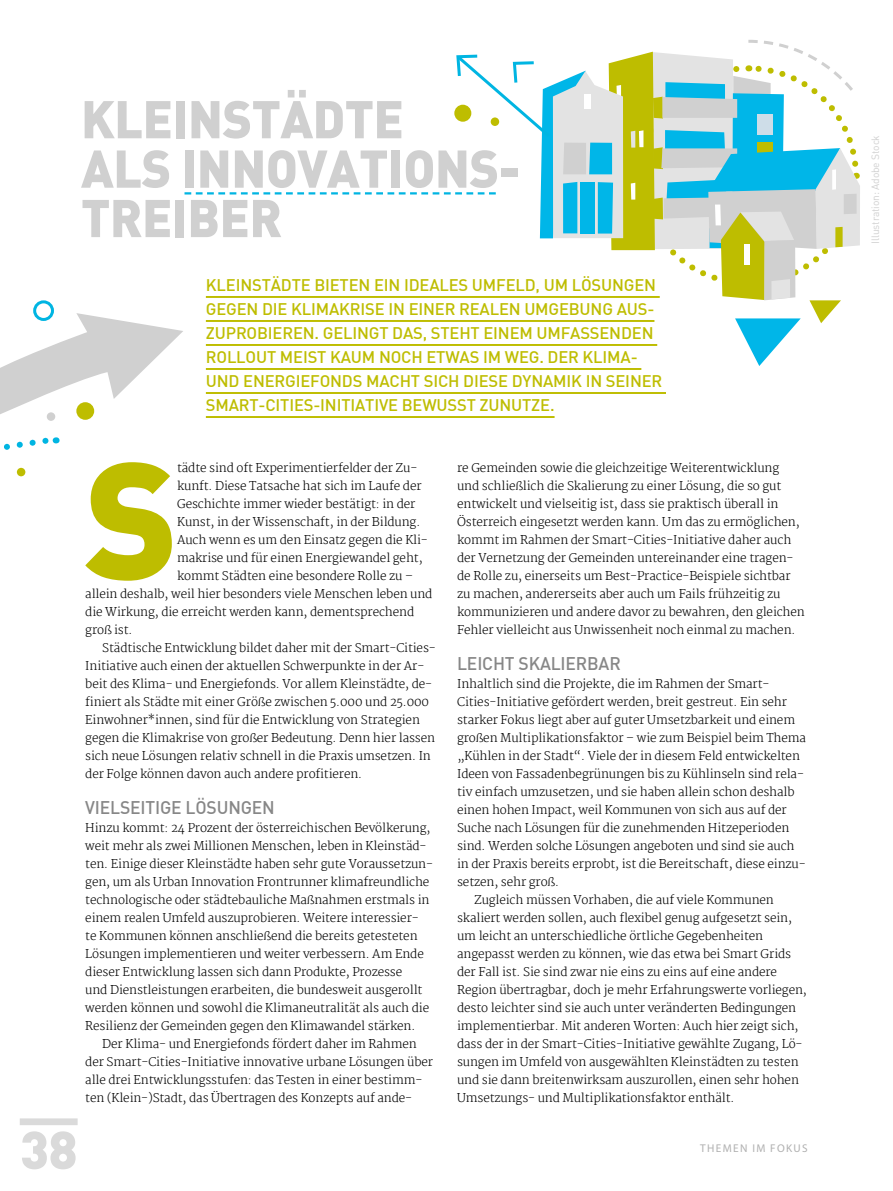
<style>
.page{position:relative;width:893px;height:1191px;background:#fff}
.page>*{position:absolute;margin:0;border:0;box-sizing:border-box;transform-origin:0 0}
.t1{font:900 163.65px "DIN";color:#bebd00}
.t2{font:900 52.5px "DIN";color:#dadada}
.t3{font:900 52.2px/49.3px "DIN";letter-spacing:-.01em;color:#d0d0d0;scale:.96 1}
.t4{font:500 18px "DIN";letter-spacing:-.01em;color:#878787}
.t5{font:500 16.5px/24px "DIN";letter-spacing:-.01em;color:#bebd00}
.t6{font:200 12px/18px "Martel";letter-spacing:-.01em;color:#000}
.t7{font:11.25px "Myriad Pro";letter-spacing:.12em;color:#b0b0b0}
.t8{font:10.5px "DIN Alternate";letter-spacing:-.01em;color:#d0d0d0}
</style>
<div class="page">
<div style="left:20px;top:1118px;width:58px;height:7px;background:#dadada"></div>
<svg style="left:0;top:40px;width:860px;height:379px"></svg>
<div style="left:33px;top:300px;width:21px;height:21px;border:3px solid #00b5e2;border-radius:50%"></div>
<div style="left:76px;top:402px;width:18px;height:18px;background:#bebd00;border-radius:50%"></div>
<svg style="left:4px;top:437px;width:54px;height:13px"></svg>
<div style="left:47px;top:412px;width:8px;height:9px;background:#d0d0d0;border-radius:50%"></div>
<div style="left:17px;top:468px;width:8px;height:8px;background:#bebd00;border-radius:50%"></div>
<h2 class="t3" style="left:81px;top:92px;width:454px">KLEINSTÄDTE<br>ALS INNOVATIONS-<br>TREIBER</h2>
<p class="t5" style="left:206px;top:272px;width:458px">KLEINSTÄDTE BIETEN EIN IDEALES UMFELD, UM LÖSUNGEN GEGEN DIE KLIMAKRISE IN EINER REALEN UMGEBUNG AUS-ZUPROBIEREN. GELINGT DAS, STEHT EINEM UMFASSENDEN ROLLOUT MEIST KAUM NOCH ETWAS IM WEG. DER KLIMA-UND ENERGIEFONDS MACHT SICH DIESE DYNAMIK IN SEINER SMART-CITIES-INITIATIVE BEWUSST ZUNUTZE.</p>
<p class="t1" style="left:85px;top:411px;width:96px">S</p>
<p class="t6" style="left:177px;top:458px;width:242px">tädte sind oft Experimentierfelder der Zu-</p>
<p class="t6" style="left:177px;top:476px;width:246px">kunft. Diese Tatsache hat sich im Laufe der</p>
<p class="t6" style="left:177px;top:494px;width:240px">Geschichte immer wieder bestätigt: in der</p>
<p class="t6" style="left:177px;top:512px;width:245px">Kunst, in der Wissenschaft, in der Bildung.</p>
<p class="t6" style="left:177px;top:530px;width:252px">Auch wenn es um den Einsatz gegen die Kli-</p>
<p class="t6" style="left:177px;top:548px;width:247px">makrise und für einen Energiewandel geht,</p>
<p class="t6" style="left:177px;top:566px;width:238px">kommt Städten eine besondere Rolle zu –</p>
<p class="t6" style="left:85px;top:584px;width:349px">allein deshalb, weil hier besonders viele Menschen leben und</p>
<p class="t6" style="left:85px;top:602px;width:330px">die Wirkung, die erreicht werden kann, dementsprechend</p>
<p class="t6" style="left:85px;top:620px;width:49px">groß ist.</p>
<p class="t6" style="left:85px;top:638px;width:352px;text-indent:17px">Städtische Entwicklung bildet daher mit der Smart-Cities-Initiative auch einen der aktuellen Schwerpunkte in der Ar&shy;beit des Klima- und Energiefonds. Vor allem Kleinstädte, de&shy;finiert als Städte mit einer Größe zwischen 5.000 und 25.000<br>Einwohner*innen, sind für die Entwicklung von Strategien gegen die Klimakrise von großer Bedeutung. Denn hier lassen sich neue Lösungen relativ schnell in die Praxis umsetzen. In der Folge können davon auch andere profitieren.</p>
<h3 class="t4" style="left:85px;top:796px;width:191px">VIELSEITIGE LÖSUNGEN</h3>
<p class="t6" style="left:85px;top:818px;width:349px">Hinzu kommt: 24 Prozent der österreichischen Bevölkerung, weit mehr als zwei Millionen Menschen, leben in Kleinstäd&shy;ten. Einige dieser Kleinstädte haben sehr gute Voraussetzun&shy;gen, um als Urban Innovation Frontrunner klimafreundliche technologische oder städtebauliche Maßnahmen erstmals in einem realen Umfeld auszuprobieren. Weitere interessier-<br>te Kommunen können anschließend die bereits getesteten Lösungen implementieren und weiter verbessern. Am Ende dieser Entwicklung lassen sich dann Produkte, Prozesse<br>und Dienstleistungen erarbeiten, die bundesweit ausgerollt werden können und sowohl die Klimaneutralität als auch die Resilienz der Gemeinden gegen den Klimawandel stärken.</p>
<p class="t6" style="left:85px;top:1034px;width:349px;text-indent:17px">Der Klima- und Energiefonds fördert daher im Rahmen der Smart-Cities-Initiative innovative urbane Lösungen über alle drei Entwicklungsstufen: das Testen in einer bestimm&shy;ten (Klein-)Stadt, das Übertragen des Konzepts auf ande-</p>
<h2 class="t2" style="left:20px;top:1114px;width:59px">38</h2>
<p class="t6" style="left:457px;top:458px;width:349px">re Gemeinden sowie die gleichzeitige Weiterentwicklung<br>und schließlich die Skalierung zu einer Lösung, die so gut entwickelt und vielseitig ist, dass sie praktisch überall in Österreich eingesetzt werden kann. Um das zu ermöglichen, kommt im Rahmen der Smart-Cities-Initiative daher auch der Vernetzung der Gemeinden untereinander eine tragen&shy;de Rolle zu, einerseits um Best-Practice-Beispiele sichtbar zu machen, andererseits aber auch um Fails frühzeitig zu kommunizieren und andere davor zu bewahren, den gleichen Fehler vielleicht aus Unwissenheit noch einmal zu machen.</p>
<h3 class="t4" style="left:457px;top:652px;width:165px">LEICHT SKALIERBAR</h3>
<p class="t6" style="left:457px;top:674px;width:350px">Inhaltlich sind die Projekte, die im Rahmen der Smart-Cities-Initiative gefördert werden, breit gestreut. Ein sehr starker Fokus liegt aber auf guter Umsetzbarkeit und einem großen Multiplikationsfaktor – wie zum Beispiel beim Thema „Kühlen in der Stadt“. Viele der in diesem Feld entwickelten Ideen von Fassadenbegrünungen bis zu Kühlinseln sind rela&shy;tiv einfach umzusetzen, und sie haben allein schon deshalb einen hohen Impact, weil Kommunen von sich aus auf der Suche nach Lösungen für die zunehmenden Hitzeperioden sind. Werden solche Lösungen angeboten und sind sie auch in der Praxis bereits erprobt, ist die Bereitschaft, diese einzu&shy;setzen, sehr groß.</p>
<p class="t6" style="left:457px;top:890px;width:351px;text-indent:17px">Zugleich müssen Vorhaben, die auf viele Kommunen skaliert werden sollen, auch flexibel genug aufgesetzt sein, um leicht an unterschiedliche örtliche Gegebenheiten angepasst werden zu können, wie das etwa bei Smart Grids der Fall ist. Sie sind zwar nie eins zu eins auf eine andere Region übertragbar, doch je mehr Erfahrungswerte vorliegen, desto leichter sind sie auch unter veränderten Bedingungen implementierbar. Mit anderen Worten: Auch hier zeigt sich, dass der in der Smart-Cities-Initiative gewählte Zugang, Lö&shy;sungen im Umfeld von ausgewählten Kleinstädten zu testen und sie dann breitenwirksam auszurollen, einen sehr hohen Umsetzungs- und Multiplikationsfaktor enthält.</p>
<p class="t7" style="left:700px;top:1141px;width:109px">THEMEN IM FOKUS</p>
<p class="t8" style="left:869px;top:244px;width:110px;rotate:-90deg">Illustration: Adobe Stock</p>
</div>
